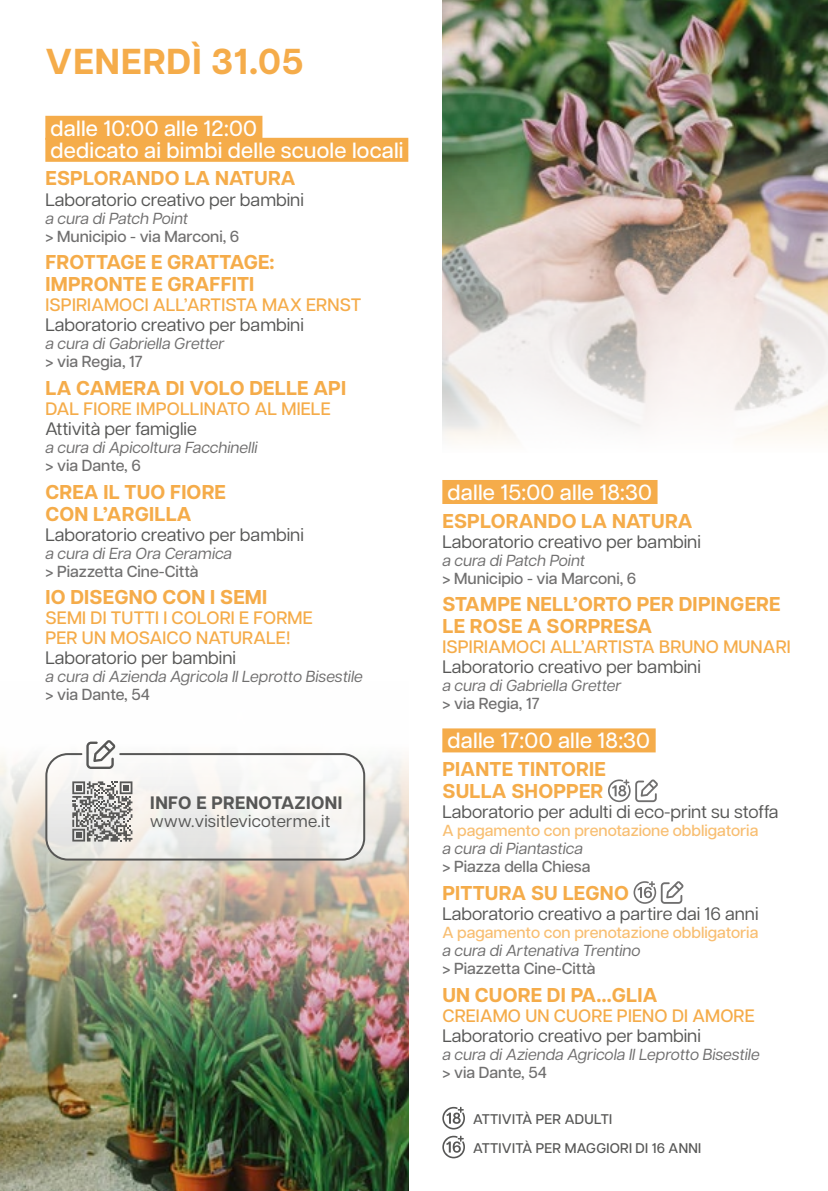
<style>
.page{position:relative;width:828px;height:1191px;background:#fff}
.page>*{position:absolute;margin:0;border:0;box-sizing:border-box;transform-origin:0 0}
.t1{font:700 36px "Articulat CF";letter-spacing:.03em;color:#f5ac4a}
.t2{font:500 22px/22px "Articulat CF";letter-spacing:.01em;color:#fff}
.t3{font:700 20px/22px "Articulat CF";letter-spacing:.01em;color:#f5ac4a}
.t4{font:18px "Articulat CF";color:#575756}
.t5{font:500 18px/20px "Articulat CF";letter-spacing:.01em;color:#f5ac4a}
.t6{font:700 18px "Articulat CF";letter-spacing:.02em;color:#575756}
.t7{font:17px "Articulat CF";letter-spacing:.02em;color:#575756}
.t8{font:italic 16px "Articulat CF";color:#706f6f}
.t9{font:500 16px "Articulat CF";color:#706f6f}
.t10{font:500 16px "Articulat CF";color:#f8be71}
.t11{font:500 14px/28.8px "Articulat CF";letter-spacing:.02em;color:#575756}
</style>
<div class="page">
<img style="left:0;top:753px;width:408px;height:438px">
<div style="left:45px;top:116px;width:217px;height:24px;background:#f5ac4a"></div>
<div style="left:45px;top:138px;width:363px;height:24px;background:#f5ac4a"></div>
<div style="left:46px;top:754px;width:318px;height:105px;background:linear-gradient(to bottom,#fcfbfa,#e9e8e4);border-radius:22px"></div>
<svg style="left:86px;top:740px;width:30px;height:29px"></svg>
<svg style="left:442px;top:1106px;width:23px;height:23px"></svg>
<svg style="left:442px;top:1135px;width:23px;height:23px"></svg>
<img style="left:442px;top:0;width:386px;height:441px">
<div style="left:442px;top:480px;width:215px;height:24px;background:#f5ac4a"></div>
<div style="left:442px;top:728px;width:213px;height:24px;background:#f5ac4a"></div>
<svg style="left:608px;top:779px;width:50px;height:23px"></svg>
<svg style="left:633px;top:881px;width:50px;height:22px"></svg>
<div style="left:45px;top:753px;width:320px;height:107px;border:2px solid #575756;border-radius:22px"></div>
<svg style="left:72px;top:781px;width:60px;height:60px;background:#a1a09f"></svg>
<h1 class="t1" style="left:46px;top:35px;width:259px">VENERDÌ 31.05</h1>
<p class="t2" style="left:51px;top:116px;width:354px">dalle 10:00 alle 12:00<br>dedicato ai bimbi delle scuole locali</p>
<p class="t3" style="left:45px;top:167px;width:251px">ESPLORANDO LA NATURA</p>
<p class="t4" style="left:45px;top:186px;width:260px">Laboratorio creativo per bambini</p>
<p class="t8" style="left:45px;top:206px;width:144px">a cura di Patch Point</p>
<p class="t9" style="left:45px;top:224px;width:195px">&gt; Municipio - via Marconi, 6</p>
<p class="t3" style="left:45px;top:251px;width:231px">FROTTAGE E GRATTAGE:<br>IMPRONTE E GRAFFITI</p>
<p class="t5" style="left:45px;top:294px;width:317px">ISPIRIAMOCI ALL’ARTISTA MAX ERNST</p>
<p class="t4" style="left:45px;top:312px;width:260px">Laboratorio creativo per bambini</p>
<p class="t8" style="left:45px;top:332px;width:180px">a cura di Gabriella Gretter</p>
<p class="t9" style="left:45px;top:350px;width:99px">&gt; via Regia, 17</p>
<p class="t3" style="left:45px;top:376px;width:302px">LA CAMERA DI VOLO DELLE API</p>
<p class="t5" style="left:45px;top:398px;width:287px">DAL FIORE IMPOLLINATO AL MIELE</p>
<p class="t4" style="left:45px;top:416px;width:153px">Attività per famiglie</p>
<p class="t8" style="left:45px;top:436px;width:214px">a cura di Apicoltura Facchinelli</p>
<p class="t9" style="left:45px;top:454px;width:97px">&gt; via Dante, 6</p>
<p class="t3" style="left:45px;top:480px;width:182px">CREA IL TUO FIORE<br>CON L’ARGILLA</p>
<p class="t4" style="left:45px;top:521px;width:260px">Laboratorio creativo per bambini</p>
<p class="t8" style="left:45px;top:541px;width:188px">a cura di Era Ora Ceramica</p>
<p class="t9" style="left:45px;top:559px;width:155px">&gt; Piazzetta Cine-Città</p>
<p class="t3" style="left:45px;top:586px;width:223px">IO DISEGNO CON I SEMI</p>
<p class="t5" style="left:45px;top:607px;width:269px">SEMI DI TUTTI I COLORI E FORME<br>PER UN MOSAICO NATURALE!</p>
<p class="t4" style="left:45px;top:645px;width:192px">Laboratorio per bambini</p>
<p class="t8" style="left:45px;top:665px;width:319px">a cura di Azienda Agricola Il Leprotto Bisestile</p>
<p class="t9" style="left:45px;top:683px;width:106px">&gt; via Dante, 54</p>
<p class="t6" style="left:150px;top:789px;width:193px">INFO E PRENOTAZIONI</p>
<p class="t7" style="left:150px;top:808px;width:181px">www.visitlevicoterme.it</p>
<p class="t2" style="left:447px;top:480px;width:206px">dalle 15:00 alle 18:30</p>
<p class="t3" style="left:442px;top:509px;width:251px">ESPLORANDO LA NATURA</p>
<p class="t4" style="left:442px;top:528px;width:260px">Laboratorio creativo per bambini</p>
<p class="t8" style="left:442px;top:548px;width:144px">a cura di Patch Point</p>
<p class="t9" style="left:442px;top:566px;width:195px">&gt; Municipio - via Marconi, 6</p>
<p class="t3" style="left:442px;top:593px;width:339px">STAMPE NELL’ORTO PER DIPINGERE<br>LE ROSE A SORPRESA</p>
<p class="t5" style="left:442px;top:636px;width:350px">ISPIRIAMOCI ALL’ARTISTA BRUNO MUNARI</p>
<p class="t4" style="left:442px;top:654px;width:260px">Laboratorio creativo per bambini</p>
<p class="t8" style="left:442px;top:674px;width:180px">a cura di Gabriella Gretter</p>
<p class="t9" style="left:442px;top:692px;width:99px">&gt; via Regia, 17</p>
<p class="t2" style="left:447px;top:728px;width:204px">dalle 17:00 alle 18:30</p>
<p class="t3" style="left:442px;top:757px;width:165px">PIANTE TINTORIE<br>SULLA SHOPPER</p>
<p class="t4" style="left:442px;top:799px;width:338px">Laboratorio per adulti di eco-print su stoffa</p>
<p class="t10" style="left:442px;top:819px;width:317px">A pagamento con prenotazione obbligatoria</p>
<p class="t8" style="left:442px;top:837px;width:142px">a cura di Piantastica</p>
<p class="t9" style="left:442px;top:855px;width:150px">&gt; Piazza della Chiesa</p>
<p class="t3" style="left:442px;top:881px;width:188px">PITTURA SU LEGNO</p>
<p class="t4" style="left:442px;top:900px;width:318px">Laboratorio creativo a partire dai 16 anni</p>
<p class="t10" style="left:442px;top:920px;width:317px">A pagamento con prenotazione obbligatoria</p>
<p class="t8" style="left:442px;top:938px;width:200px">a cura di Artenativa Trentino</p>
<p class="t9" style="left:442px;top:956px;width:155px">&gt; Piazzetta Cine-Città</p>
<p class="t3" style="left:442px;top:983px;width:216px">UN CUORE DI PA…GLIA</p>
<p class="t5" style="left:442px;top:1004px;width:314px">CREIAMO UN CUORE PIENO DI AMORE</p>
<p class="t4" style="left:442px;top:1022px;width:260px">Laboratorio creativo per bambini</p>
<p class="t8" style="left:442px;top:1042px;width:319px">a cura di Azienda Agricola Il Leprotto Bisestile</p>
<p class="t9" style="left:442px;top:1060px;width:106px">&gt; via Dante, 54</p>
<p class="t11" style="left:473px;top:1103px;width:230px">ATTIVITÀ PER ADULTI<br>ATTIVITÀ PER MAGGIORI DI 16 ANNI</p>
</div>
